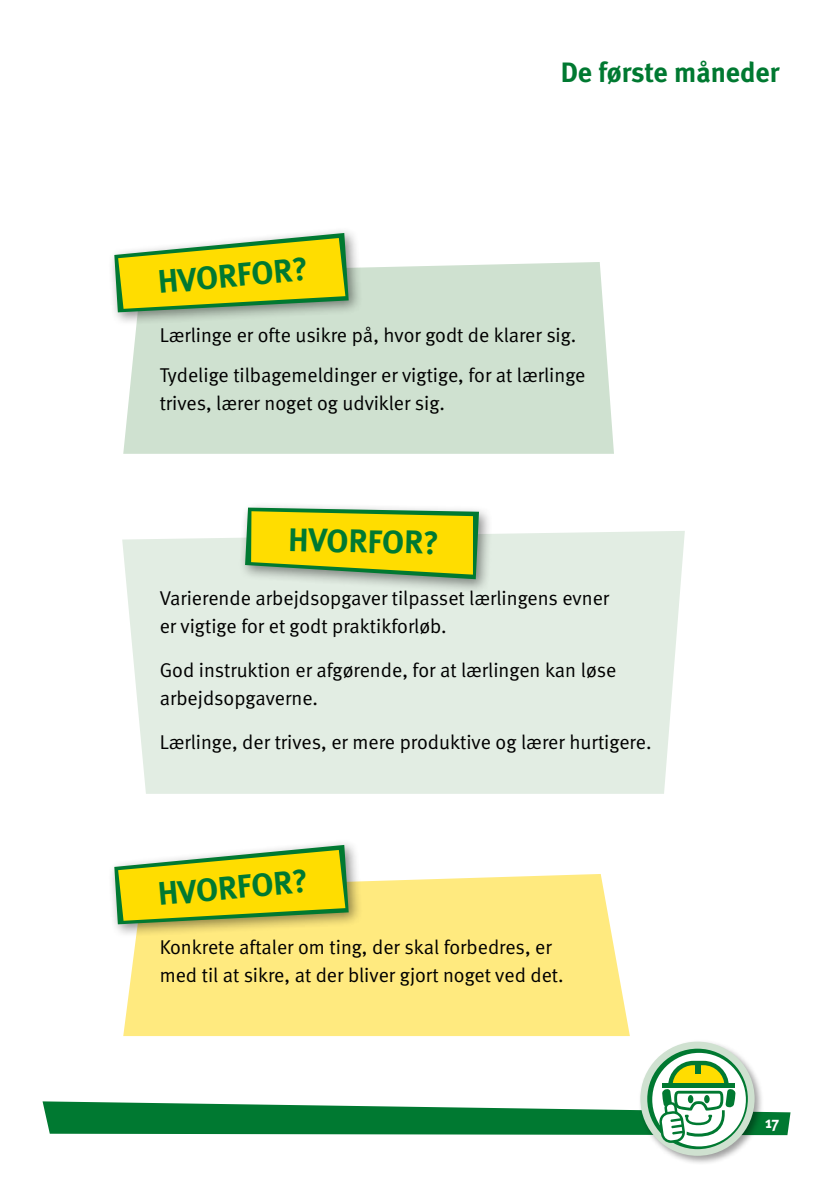
<style>
.page{position:relative;width:840px;height:1191px;background:#fff}
.page>*{position:absolute;margin:0;border:0;box-sizing:border-box;transform-origin:0 0}
.t1{font:700 32.6px "Meta";color:#007931}
.t2{font:700 28px "Meta";color:#007931}
.t3{font:20px/28px "Meta Normal";color:#000}
.t4{font:700 16px "Meta";color:#fff}
</style>
<div class="page">
<div style="left:637px;top:1039px;width:126px;height:126px;background:#000;opacity:.38"></div>
<div style="left:640px;top:1041px;width:114px;height:114px;background:#cfe1d0;border-radius:50%"></div>
<svg style="left:647px;top:1048px;width:100px;height:101px"></svg>
<div style="left:652px;top:1052px;width:93px;height:94px;background:#fff;border-radius:50%"></div>
<svg style="left:43px;top:1060px;width:747px;height:82px"></svg>
<svg style="left:687px;top:1095px;width:6px;height:8px"></svg>
<svg style="left:703px;top:1095px;width:6px;height:8px"></svg>
<div style="left:123px;top:262px;width:490px;height:192px;background:#cfe1d0"></div>
<div style="left:123px;top:874px;width:506px;height:162px;background:#ffea7f"></div>
<div style="left:122px;top:531px;width:562px;height:263px;background:#e2ede3"></div>
<div style="left:108px;top:227px;width:255px;height:100px;background:#000;opacity:.45"></div>
<svg style="left:114px;top:233px;width:234px;height:79px;background:#d7d036"></svg>
<div style="left:108px;top:838px;width:255px;height:100px;background:#000;opacity:.45"></div>
<svg style="left:114px;top:845px;width:234px;height:79px;background:#d9d131"></svg>
<div style="left:238px;top:501px;width:255px;height:93px;background:#000;opacity:.45"></div>
<svg style="left:245px;top:507px;width:233px;height:72px;background:#d3cc21"></svg>
<h1 class="t1" style="left:156px;top:262px;width:152px;rotate:-5deg">HVORFOR?</h1>
<h2 class="t2" style="left:560px;top:56px;width:220px">De første måneder</h2>
<p class="t3" style="left:159px;top:314px;width:427px;line-height:40px">Lærlinge er ofte usikre på, hvor godt de klarer sig.<br>Tydelige tilbagemeldinger er vigtige, for at lærlinge</p>
<p class="t3" style="left:159px;top:388px;width:287px">trives, lærer noget og udvikler sig.</p>
<h1 class="t1" style="left:288px;top:520px;width:152px;rotate:1deg">HVORFOR?</h1>
<p class="t3" style="left:159px;top:583px;width:451px">Varierende arbejdsopgaver tilpasset lærlingens evner er vigtige for et godt praktikforløb.</p>
<p class="t3" style="left:159px;top:655px;width:458px">God instruktion er afgørende, for at lærlingen kan løse arbejdsopgaverne.</p>
<p class="t3" style="left:159px;top:727px;width:493px">Lærlinge, der trives, er mere produktive og lærer hurtigere.</p>
<h1 class="t1" style="left:156px;top:874px;width:152px;rotate:-5deg">HVORFOR?</h1>
<p class="t3" style="left:159px;top:932px;width:405px">Konkrete aftaler om ting, der skal forbedres, er med til at sikre, at der bliver gjort noget ved det.</p>
<p class="t4" style="left:764px;top:1112px;width:16px">17</p>
</div>
